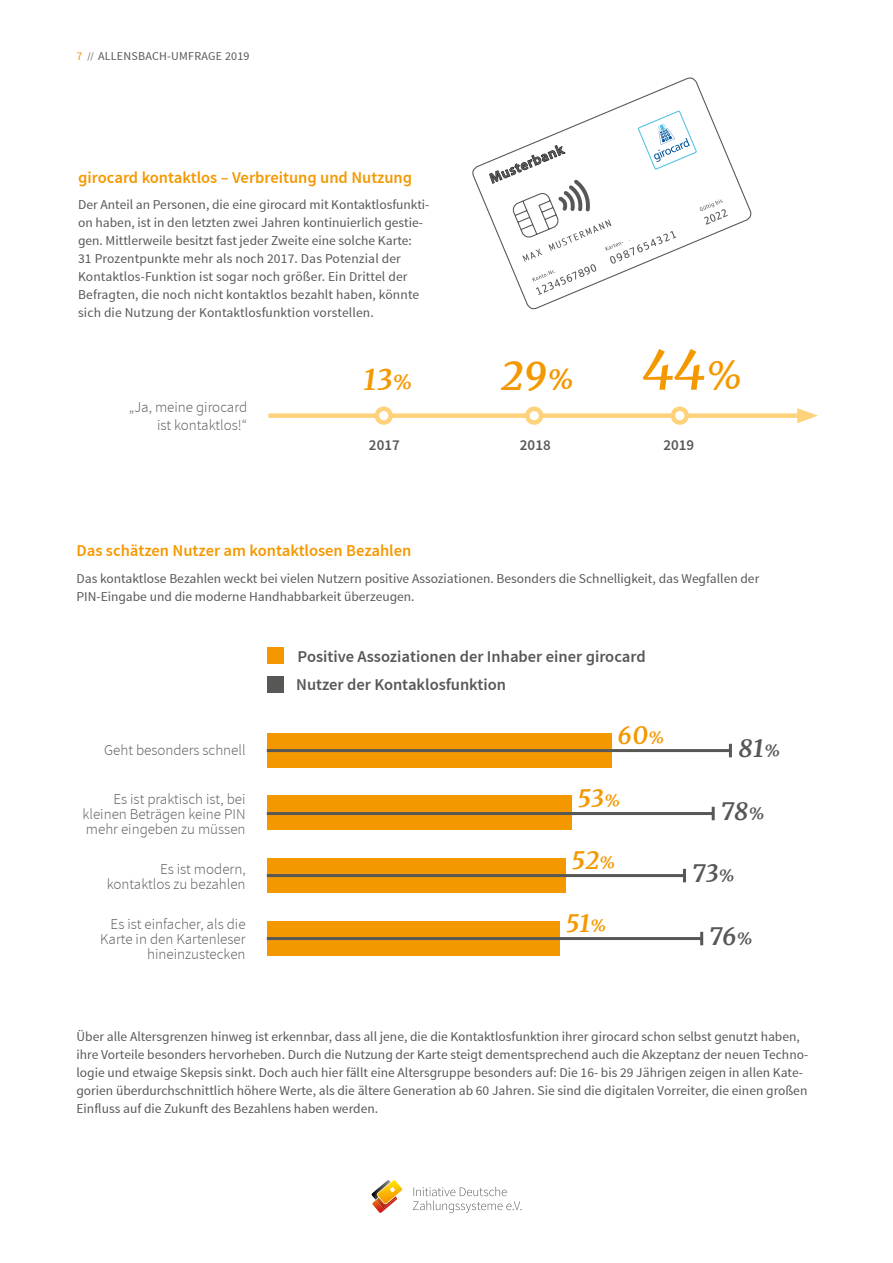
<style>
.page{position:relative;width:893px;height:1263px;background:#fff}
.page>*{position:absolute;margin:0;border:0;box-sizing:border-box;transform-origin:0 0}
.t1{font:italic 54px "Merriweather";color:#f49800}
.t2{font:italic 700 38.85px "Merriweather";color:#f49800}
.t3{font:italic 700 28.8px "Merriweather";color:#f49800}
.t4{font:italic 700 24.15px "Merriweather";color:#f49800}
.t5{font:italic 700 24.15px "Merriweather";color:#575756}
.t6{font:600 16.5px "Source Sans Pro";color:#f49800}
.t7{font:600 16.5px/28.5px "Source Sans Pro";color:#575756}
.t8{font:300 15px/15px "Source Sans Pro";color:#575756;text-align:right}
.t9{font:600 15px "Source Sans Pro";color:#575756}
.t10{font:13.5px/18px "Source Sans Pro";color:#575756}
.t11{font:12px "Source Sans Pro";letter-spacing:.02em;color:#575756}
.s1{color:#f49800}
.s2{font-size:9.3px}
.s3{font-size:21.6px}
.s4{font-size:29.1px}
.s5{font-size:40.5px}
.s6{font-size:17.55px}
</style>
<div class="page">
<svg style="left:372px;top:1180px;width:31px;height:33px"></svg>
<svg style="left:413px;top:1187px;width:108px;height:26px"></svg>
<div style="left:268px;top:413px;width:537px;height:5px;background:#fed27a"></div>
<svg style="left:797px;top:408px;width:21px;height:15px"></svg>
<svg style="left:377px;top:409px;width:14px;height:13px"></svg>
<div style="left:375px;top:406px;width:18px;height:19px;border:4px solid #fed27a;border-radius:50%"></div>
<svg style="left:527px;top:409px;width:14px;height:13px"></svg>
<div style="left:525px;top:406px;width:18px;height:19px;border:4px solid #fed27a;border-radius:50%"></div>
<svg style="left:673px;top:409px;width:14px;height:13px"></svg>
<div style="left:671px;top:406px;width:18px;height:19px;border:4px solid #fed27a;border-radius:50%"></div>
<div style="left:267px;top:733px;width:344px;height:34px;background:#f49800"></div>
<hr style="left:267px;top:749px;width:463px;height:3px;background:#575756">
<svg style="left:729px;top:744px;width:3px;height:13px"></svg>
<div style="left:267px;top:858px;width:298px;height:34px;background:#f49800"></div>
<hr style="left:267px;top:874px;width:417px;height:3px;background:#575756">
<svg style="left:683px;top:869px;width:3px;height:13px"></svg>
<div style="left:267px;top:921px;width:293px;height:34px;background:#f49800"></div>
<hr style="left:267px;top:937px;width:435px;height:3px;background:#575756">
<svg style="left:700px;top:932px;width:3px;height:13px"></svg>
<div style="left:267px;top:796px;width:304px;height:34px;background:#f49800"></div>
<hr style="left:267px;top:812px;width:446px;height:3px;background:#575756">
<svg style="left:712px;top:807px;width:3px;height:13px"></svg>
<div style="left:267px;top:676px;width:17px;height:17px;background:#575756"></div>
<div style="left:267px;top:647px;width:17px;height:17px;background:#f49800"></div>
<svg style="left:472px;top:77px;width:280px;height:233px"></svg>
<svg style="left:489px;top:111px;width:239px;height:184px"></svg>
<p class="t11" style="left:77px;top:50px;width:175px"><span class="s1">7</span> <span class="s2">//</span> ALLENSBACH-UMFRAGE 2019</p>
<p class="t6" style="left:78px;top:168px;width:336px">girocard kontaktlos – Verbreitung und Nutzung</p>
<p class="t10" style="left:78px;top:196px;width:353px">Der Anteil an Personen, die eine girocard mit Kontaktlosfunkti&shy;on haben, ist in den letzten zwei Jahren kontinuierlich gestie&shy;gen. Mittlerweile besitzt fast jeder Zweite eine solche Karte:<br>31 Prozentpunkte mehr als noch 2017. Das Potenzial der Kontaktlos-Funktion ist sogar noch größer. Ein Drittel der Befragten, die noch nicht kontaktlos bezahlt haben, könnte sich die Nutzung der Kontaktlosfunktion vorstellen.</p>
<p class="t8" style="left:129px;top:399px;width:120px;line-height:18px">„Ja, meine girocard ist kontaktlos!“</p>
<h3 class="t3" style="left:363px;top:359px;width:51px">13<span class="s3">%</span></h3>
<h2 class="t2" style="left:500px;top:349px;width:76px">29<span class="s4">%</span></h2>
<h1 class="t1" style="left:643px;top:333px;width:102px">44<span class="s5">%</span></h1>
<p class="t9" style="left:369px;top:436px;width:32px">2017</p>
<p class="t9" style="left:520px;top:436px;width:32px">2018</p>
<p class="t9" style="left:663px;top:436px;width:32px">2019</p>
<p class="t6" style="left:77px;top:542px;width:336px">Das schätzen Nutzer am kontaktlosen Bezahlen</p>
<p class="t10" style="left:77px;top:570px;width:684px">Das kontaktlose Bezahlen weckt bei vielen Nutzern positive Assoziationen. Besonders die Schnelligkeit, das Wegfallen der<br>PIN-Eingabe und die moderne Handhabbarkeit überzeugen.</p>
<p class="t8" style="left:104px;top:743px;width:143px">Geht besonders schnell</p>
<p class="t8" style="left:83px;top:791px;width:165px;text-align:justify;text-indent:31px">Es ist praktisch ist, bei kleinen Beträgen keine PIN mehr eingeben zu müssen</p>
<p class="t8" style="left:107px;top:862px;width:140px">Es ist modern, kontaktlos zu bezahlen</p>
<p class="t8" style="left:100px;top:917px;width:147px">Es ist einfacher, als die<br>Karte in den Kartenleser hineinzustecken</p>
<p class="t7" style="left:296px;top:642px;width:351px">Positive Assoziationen der Inhaber einer girocard<br>Nutzer der Kontaklosfunktion</p>
<h3 class="t4" style="left:618px;top:718px;width:49px">60<span class="s6">%</span></h3>
<h3 class="t4" style="left:577px;top:781px;width:45px">53<span class="s6">%</span></h3>
<h3 class="t4" style="left:572px;top:843px;width:46px">52<span class="s6">%</span></h3>
<h3 class="t4" style="left:566px;top:906px;width:42px">51<span class="s6">%</span></h3>
<h3 class="t5" style="left:738px;top:732px;width:44px">81<span class="s6">%</span></h3>
<h3 class="t5" style="left:721px;top:795px;width:45px">78<span class="s6">%</span></h3>
<h3 class="t5" style="left:692px;top:857px;width:44px">73<span class="s6">%</span></h3>
<h3 class="t5" style="left:709px;top:920px;width:45px">76<span class="s6">%</span></h3>
<p class="t10" style="left:77px;top:1028px;width:733px">Über alle Altersgrenzen hinweg ist erkennbar, dass all jene, die die Kontaktlosfunktion ihrer girocard schon selbst genutzt haben, ihre Vorteile besonders hervorheben. Durch die Nutzung der Karte steigt dementsprechend auch die Akzeptanz der neuen Techno&shy;logie und etwaige Skepsis sinkt. Doch auch hier fällt eine Altersgruppe besonders auf: Die 16- bis 29 Jährigen zeigen in allen Kate&shy;gorien überdurchschnittlich höhere Werte, als die ältere Generation ab 60 Jahren. Sie sind die digitalen Vorreiter, die einen großen Einfluss auf die Zukunft des Bezahlens haben werden.</p>
</div>
